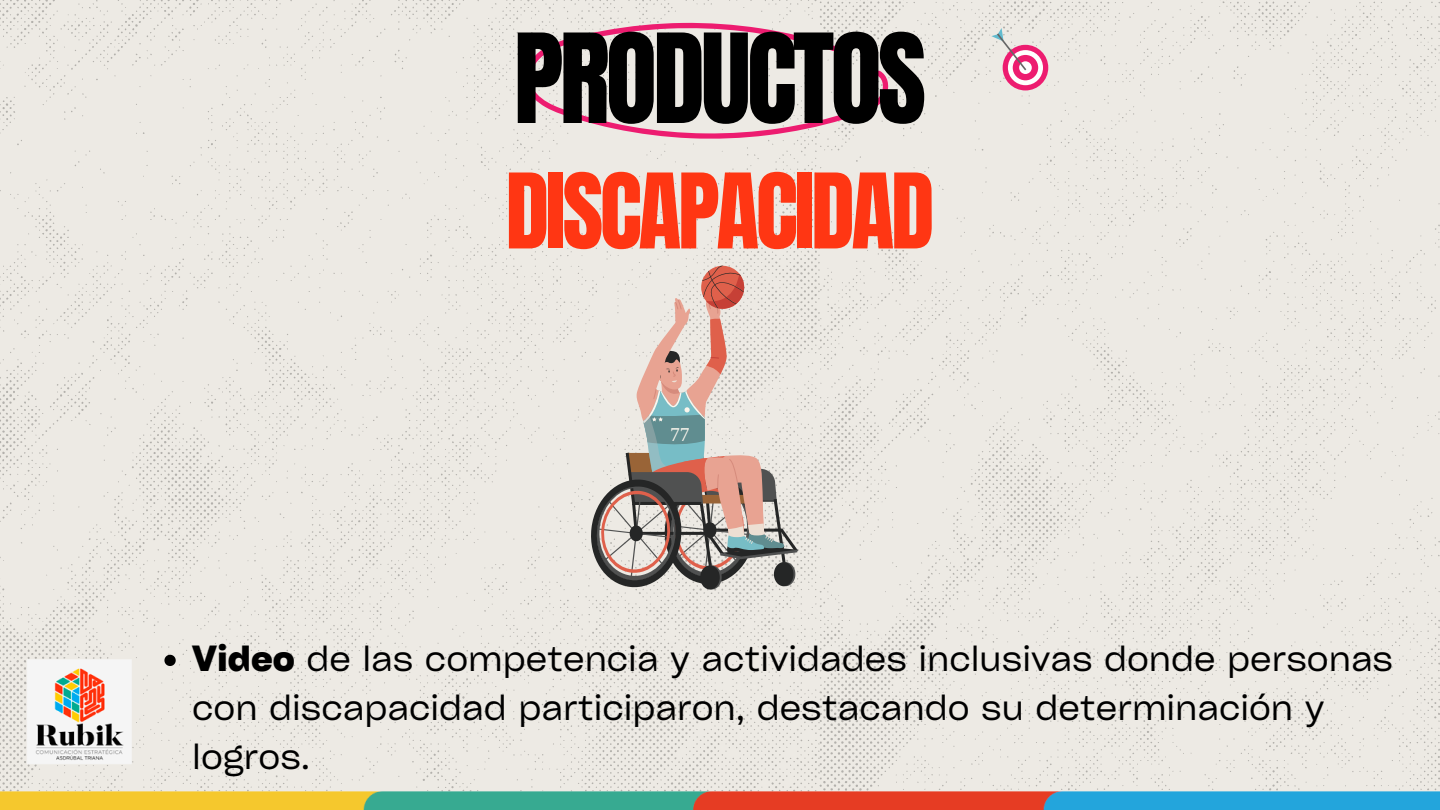
<style>
.page{position:relative;width:1440px;height:810px;background:#fff}
.page>*{position:absolute;margin:0;border:0;box-sizing:border-box;transform-origin:0 0}
.t1{font:105.4px "Anton";letter-spacing:-.04em;color:#000}
.t2{font:88.4px "Anton";letter-spacing:-.04em;color:#ff3613}
.t3{font:34.9px/48.8px "Cy Grotesk Key";color:#000}
.t4{font:19.6px "Liberation Serif";color:#fcf6ed}
.s1{font-weight:700}
</style>
<div class="page">
<img style="left:0;top:0;width:1440px;height:810px">
<p class="t1" style="left:514px;top:3px;width:414px">PRODUCTOS</p>
<p class="t2" style="left:506px;top:148px;width:430px">DISCAPACIDAD</p>
<p class="t4" style="left:670px;top:424px;width:21px">77</p>
<p class="t3" style="left:192px;top:633px;width:1202px"><span class="s1">Video</span> de las competencia y actividades inclusivas donde personas con discapacidad participaron, destacando su determinación y logros.</p>
</div>
